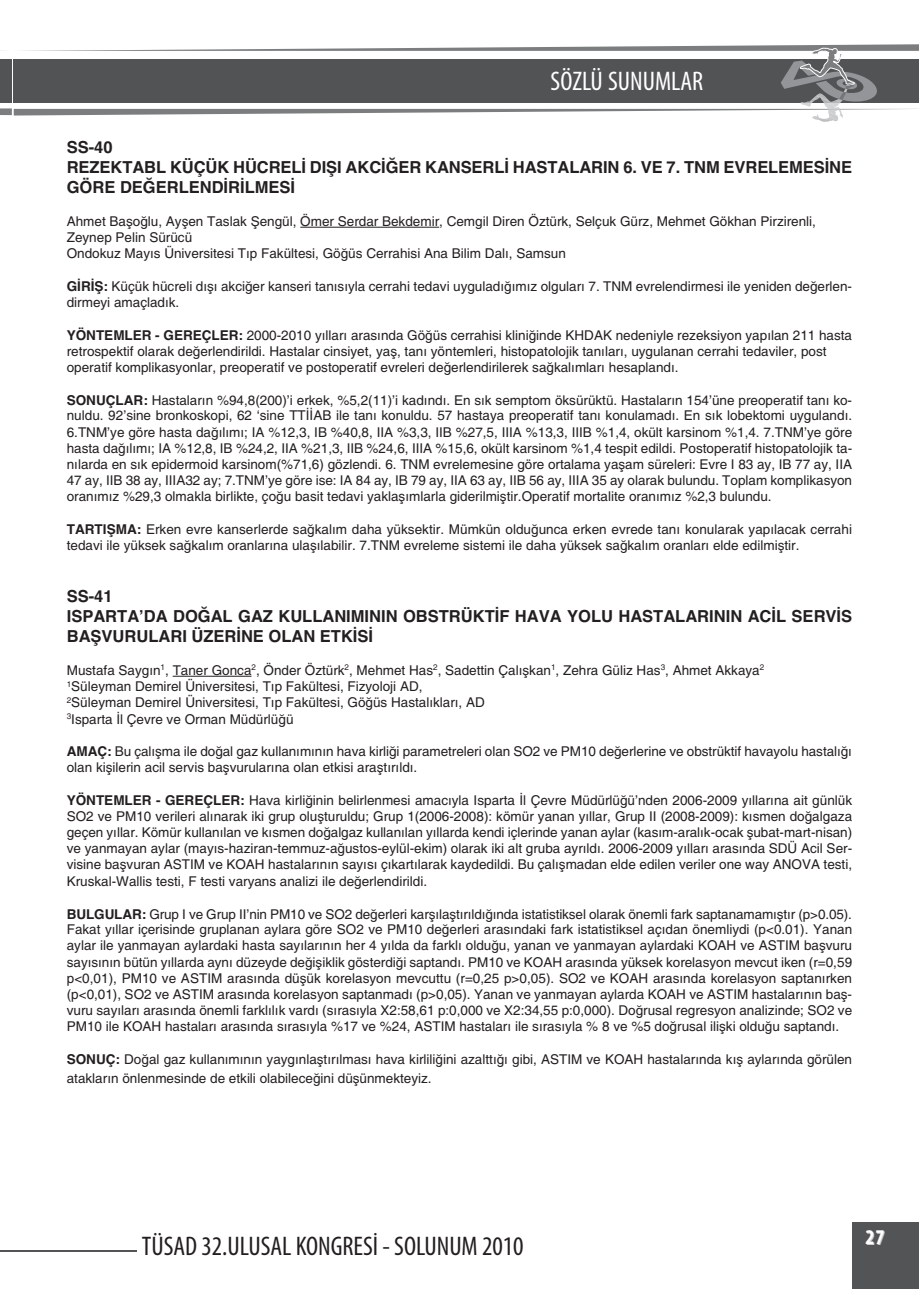
<style>
.page{position:relative;width:919px;height:1289px;background:#fff}
.page>*{position:absolute;margin:0;border:0;box-sizing:border-box;transform-origin:0 0}
.t1{font:condensed 27px "Myriad Pro";color:#231f20}
.t2{font:condensed 27px "Myriad Pro";color:#fff}
.t3{font:700 condensed 21px "Myriad Pro";color:#fff}
.t4{font:700 16.5px/19.8px "Helvetica";color:#231f20}
.t5{font:13.5px/16px "Helvetica";color:#231f20}
.s1{font-weight:700}
</style>
<div class="page">
<hr style="left:300px;top:227px;width:139px;height:1px;background:#231f20">
<hr style="left:173px;top:676px;width:78px;height:1px;background:#231f20">
<div style="left:852px;top:1222px;width:66px;height:66px;background:#535456"></div>
<hr style="left:13px;top:1250px;width:124px;height:2px;background:#535456">
<svg style="left:0;top:44px;width:918px;height:78px"></svg>
<svg style="left:0;top:1250px;width:13px;height:2px"></svg>
<h1 class="t2" style="left:550px;top:65px;width:154px">SÖZLÜ SUNUMLAR</h1>
<p class="t4" style="left:67px;top:139px;width:786px">SS-40<br>REZEKTABL KÜÇÜK HÜCRELİ DIŞI AKCİĞER KANSERLİ HASTALARIN 6. VE 7. TNM EVRELEMESİNE<br>GÖRE DEĞERLENDİRİLMESİ</p>
<p class="t5" style="left:67px;top:214px;width:750px">Ahmet Başoğlu, Ayşen Taslak Şengül, Ömer Serdar Bekdemir, Cemgil Diren Öztürk, Selçuk Gürz, Mehmet Gökhan Pirzirenli,<br>Zeynep Pelin Sürücü<br>Ondokuz Mayıs Üniversitesi Tıp Fakültesi, Göğüs Cerrahisi Ana Bilim Dalı, Samsun</p>
<p class="t5" style="left:67px;top:280px;width:786px;line-height:15.6px"><span class="s1">GİRİŞ:</span> Küçük hücreli dışı akciğer kanseri tanısıyla cerrahi tedavi uyguladığımız olguları 7. TNM evrelendirmesi ile yeniden değerlen&shy;dirmeyi amaçladık.</p>
<p class="t5" style="left:67px;top:328px;width:786px"><span class="s1">YÖNTEMLER - GEREÇLER:</span> 2000-2010 yılları arasında Göğüs cerrahisi kliniğinde KHDAK nedeniyle rezeksiyon yapılan 211 hasta retrospektif olarak değerlendirildi. Hastalar cinsiyet, yaş, tanı yöntemleri, histopatolojik tanıları, uygulanan cerrahi tedaviler, post operatif komplikasyonlar, preoperatif ve postoperatif evreleri değerlendirilerek sağkalımları hesaplandı.</p>
<p class="t5" style="left:67px;top:393px;width:786px;text-align:justify"><span class="s1">SONUÇLAR:</span> Hastaların %94,8(200)’i erkek, %5,2(11)’i kadındı. En sık semptom öksürüktü. Hastaların 154’üne preoperatif tanı ko&shy;nuldu. 92’sine bronkoskopi, 62 ‘sine TTİİAB ile tanı konuldu. 57 hastaya preoperatif tanı konulamadı. En sık lobektomi uygulandı.<br>6.TNM’ye göre hasta dağılımı; IA %12,3, IB %40,8, IIA %3,3, IIB %27,5, IIIA %13,3, IIIB %1,4, okült karsinom %1,4. 7.TNM’ye göre hasta dağılımı; IA %12,8, IB %24,2, IIA %21,3, IIB %24,6, IIIA %15,6, okült karsinom %1,4 tespit edildi. Postoperatif histopatolojik ta&shy;nılarda en sık epidermoid karsinom(%71,6) gözlendi. 6. TNM evrelemesine göre ortalama yaşam süreleri: Evre I 83 ay, IB 77 ay, IIA 47 ay, IIB 38 ay, IIIA32 ay; 7.TNM’ye göre ise: IA 84 ay, IB 79 ay, IIA 63 ay, IIB 56 ay, IIIA 35 ay olarak bulundu. Toplam komplikasyon oranımız %29,3 olmakla birlikte, çoğu basit tedavi yaklaşımlarla giderilmiştir.Operatif mortalite oranımız %2,3 bulundu.</p>
<p class="t5" style="left:67px;top:523px;width:786px;line-height:15.6px"><span class="s1">TARTIŞMA:</span> Erken evre kanserlerde sağkalım daha yüksektir. Mümkün olduğunca erken evrede tanı konularak yapılacak cerrahi tedavi ile yüksek sağkalım oranlarına ulaşılabilir. 7.TNM evreleme sistemi ile daha yüksek sağkalım oranları elde edilmiştir.</p>
<p class="t4" style="left:67px;top:588px;width:786px">SS-41<br>ISPARTA’DA DOĞAL GAZ KULLANIMININ OBSTRÜKTİF HAVA YOLU HASTALARININ ACİL SERVİS<br>BAŞVURULARI ÜZERİNE OLAN ETKİSİ</p>
<p class="t5" style="left:67px;top:663px;width:699px">Mustafa Saygın<sup>1</sup>, Taner Gonca<sup>2</sup>, Önder Öztürk<sup>2</sup>, Mehmet Has<sup>2</sup>, Sadettin Çalışkan<sup>1</sup>, Zehra Güliz Has<sup>3</sup>, Ahmet Akkaya<sup>2<br>1</sup>Süleyman Demirel Üniversitesi, Tıp Fakültesi, Fizyoloji AD,<br><sup>2</sup>Süleyman Demirel Üniversitesi, Tıp Fakültesi, Göğüs Hastalıkları, AD<br><sup>3</sup>Isparta İl Çevre ve Orman Müdürlüğü</p>
<p class="t5" style="left:67px;top:745px;width:786px;line-height:15.6px"><span class="s1">AMAÇ:</span> Bu çalışma ile doğal gaz kullanımının hava kirliği parametreleri olan SO2 ve PM10 değerlerine ve obstrüktif havayolu hastalığı olan kişilerin acil servis başvurularına olan etkisi araştırıldı.</p>
<p class="t5" style="left:67px;top:793px;width:786px;text-align:justify"><span class="s1">YÖNTEMLER - GEREÇLER:</span> Hava kirliğinin belirlenmesi amacıyla Isparta İl Çevre Müdürlüğü’nden 2006-2009 yıllarına ait günlük SO2 ve PM10 verileri alınarak iki grup oluşturuldu; Grup 1(2006-2008): kömür yanan yıllar, Grup II (2008-2009): kısmen doğalgaza geçen yıllar. Kömür kullanılan ve kısmen doğalgaz kullanılan yıllarda kendi içlerinde yanan aylar (kasım-aralık-ocak şubat-mart-nisan) ve yanmayan aylar (mayıs-haziran-temmuz-ağustos-eylül-ekim) olarak iki alt gruba ayrıldı. 2006-2009 yılları arasında SDÜ Acil Ser&shy;visine başvuran ASTIM ve KOAH hastalarının sayısı çıkartılarak kaydedildi. Bu çalışmadan elde edilen veriler one way ANOVA testi, Kruskal-Wallis testi, F testi varyans analizi ile değerlendirildi.</p>
<p class="t5" style="left:67px;top:907px;width:786px;text-align:justify"><span class="s1">BULGULAR:</span> Grup I ve Grup II’nin PM10 ve SO2 değerleri karşılaştırıldığında istatistiksel olarak önemli fark saptanamamıştır (p&gt;0.05).<br>Fakat yıllar içerisinde gruplanan aylara göre SO2 ve PM10 değerleri arasındaki fark istatistiksel açıdan önemliydi (p&lt;0.01). Yanan aylar ile yanmayan aylardaki hasta sayılarının her 4 yılda da farklı olduğu, yanan ve yanmayan aylardaki KOAH ve ASTIM başvuru sayısının bütün yıllarda aynı düzeyde değişiklik gösterdiği saptandı. PM10 ve KOAH arasında yüksek korelasyon mevcut iken (r=0,59 p&lt;0,01), PM10 ve ASTIM arasında düşük korelasyon mevcuttu (r=0,25 p&gt;0,05). SO2 ve KOAH arasında korelasyon saptanırken (p&lt;0,01), SO2 ve ASTIM arasında korelasyon saptanmadı (p&gt;0,05). Yanan ve yanmayan aylarda KOAH ve ASTIM hastalarının baş&shy;vuru sayıları arasında önemli farklılık vardı (sırasıyla X2:58,61 p:0,000 ve X2:34,55 p:0,000). Doğrusal regresyon analizinde; SO2 ve PM10 ile KOAH hastaları arasında sırasıyla %17 ve %24, ASTIM hastaları ile sırasıyla % 8 ve %5 doğrusal ilişki olduğu saptandı.</p>
<p class="t5" style="left:67px;top:1051px;width:786px;line-height:18.5px"><span class="s1">SONUÇ:</span> Doğal gaz kullanımının yaygınlaştırılması hava kirliliğini azalttığı gibi, ASTIM ve KOAH hastalarında kış aylarında görülen atakların önlenmesinde de etkili olabileceğini düşünmekteyiz.</p>
<h1 class="t1" style="left:142px;top:1229px;width:383px">TÜSAD 32.ULUSAL KONGRESİ - SOLUNUM 2010</h1>
<h2 class="t3" style="left:865px;top:1224px;width:20px">27</h2>
</div>
